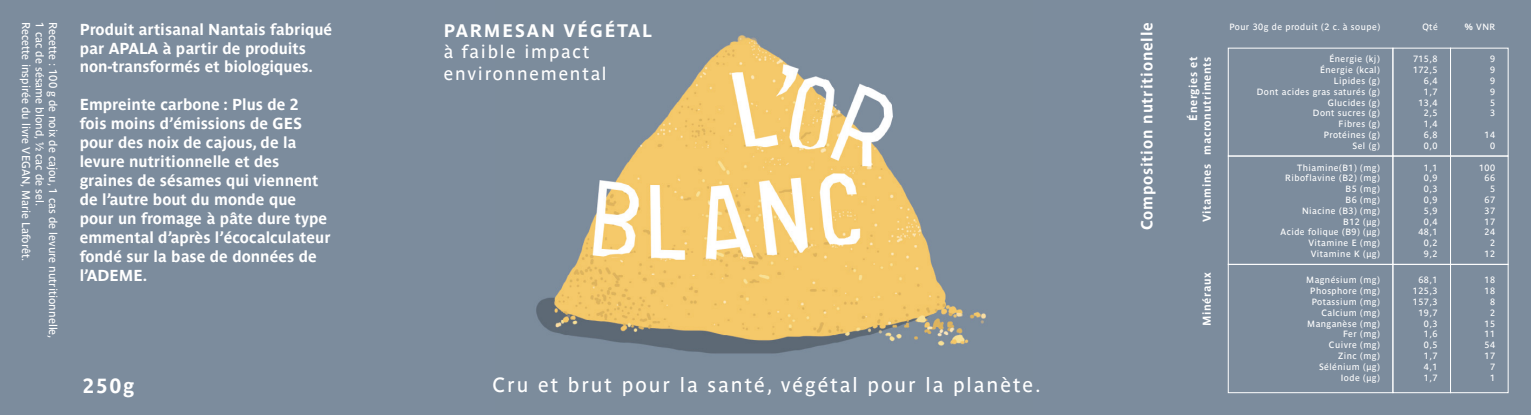
<style>
.page{position:relative;width:1531px;height:415px;background:#7c8c9d}
.page>*{position:absolute;margin:0;border:0;box-sizing:border-box;transform-origin:0 0}
.t1{font:20.25px "Parisine";letter-spacing:.1em;color:#fff}
.t2{font:700 20.25px "Parisine";color:#fff}
.t3{font:18px/21.6px "Parisine";letter-spacing:.1em;color:#fff}
.t4{font:700 18px "Parisine";letter-spacing:.1em;color:#fff}
.t5{font:700 15.75px/18.9px "Parisine";color:#fff}
.t6{font:700 15.75px "Parisine";letter-spacing:.05em;color:#fff}
.t7{font:11.25px "Parisine";color:#fff}
.t8{font:700 11.25px/13.5px "Parisine";letter-spacing:.05em;color:#fff;text-align:right}
.t9{font:9px/10.8px "Parisine";letter-spacing:.05em;color:#fff;text-align:right}
.s1{font-weight:700}
</style>
<div class="page">
<img style="left:536px;top:35px;width:450px;height:319px">
<div style="left:1228px;top:48px;width:165px;height:108px;border:1px solid #fff"></div>
<div style="left:1228px;top:156px;width:165px;height:108px;border:1px solid #fff"></div>
<div style="left:1228px;top:264px;width:165px;height:129px;border:1px solid #fff"></div>
<div style="left:1392px;top:48px;width:59px;height:108px;border:1px solid #fff"></div>
<div style="left:1392px;top:156px;width:59px;height:108px;border:1px solid #fff"></div>
<div style="left:1392px;top:264px;width:59px;height:129px;border:1px solid #fff"></div>
<div style="left:1450px;top:48px;width:58px;height:108px;border:1px solid #fff"></div>
<div style="left:1450px;top:156px;width:58px;height:108px;border:1px solid #fff"></div>
<div style="left:1450px;top:264px;width:58px;height:129px;border:1px solid #fff"></div>
<p class="t7" style="left:33px;top:22px;width:240px;rotate:90deg">Recette inspirée du livre VEGAN, Marie Laforêt.</p>
<p class="t7" style="left:46px;top:22px;width:185px;rotate:90deg">1 cac de sésame blond, ½ cac de sel.</p>
<h3 class="t5" style="left:80px;top:20px;width:254px">Produit artisanal Nantais fabriqué par APALA à partir de produits non-transformés et biologiques.</h3>
<p class="t7" style="left:60px;top:22px;width:317px;rotate:90deg">Recette : 100 g de noix de cajou, 1 cas de levure nutritionnelle,</p>
<p class="t5" style="left:80px;top:95px;width:252px">Empreinte carbone : Plus de 2<br>fois moins d’émissions de GES pour des noix de cajous, de la levure nutritionnelle et des graines de sésames qui viennent de l’autre bout du monde que pour un fromage à pâte dure type emmental d’après l’écocalculateur fondé sur la base de données de l’ADEME.</p>
<h2 class="t4" style="left:444px;top:20px;width:210px">PARMESAN VÉGÉTAL</h2>
<h2 class="t3" style="left:444px;top:41px;width:164px">à faible impact environnemental</h2>
<h1 class="t2" style="left:83px;top:374px;width:53px">250g</h1>
<h1 class="t1" style="left:492px;top:373px;width:550px">Cru et brut pour la santé, végétal pour la planète.</h1>
<h3 class="t6" style="left:1137px;top:230px;width:209px;rotate:-90deg">Composition nutritionelle</h3>
<p class="t8" style="left:1186px;top:155px;width:100px;rotate:-90deg">Énergies et macronutriments</p>
<p class="t8" style="left:1200px;top:222px;width:59px;rotate:-90deg">Vitamines</p>
<p class="t8" style="left:1200px;top:325px;width:55px;rotate:-90deg">Minéraux</p>
<p class="t9" style="left:1229px;top:22px;width:152px">Pour 30g de produit (2 c. à soupe)</p>
<p class="t9" style="left:1257px;top:54px;width:124px">Énergie (kj)<br>Énergie (kcal)<br>Lipides (g)<br>Dont acides gras saturés (g)<br>Glucides (g)<br>Dont sucres (g)<br>Fibres (g)<br>Protéines (g)<br>Sel (g)</p>
<p class="t9" style="left:1280px;top:162px;width:101px">Thiamine(B1) (mg)<br>Riboflavine (B2) (mg)<br>B5 (mg)<br>B6 (mg)<br>Niacine (B3) (mg)<br>B12 (µg)<br>Acide folique (B9) (µg)<br>Vitamine E (mg)<br>Vitamine K (µg)</p>
<p class="t9" style="left:1306px;top:275px;width:75px">Magnésium (mg)<br>Phosphore (mg)<br>Potassium (mg)<br>Calcium (mg)<br>Manganèse (mg)<br>Fer (mg)<br>Cuivre (mg)<br>Zinc (mg)<br>Sélénium (µg)<br>Iode (µg)</p>
<p class="t9" style="left:1422px;top:22px;width:17px">Qté</p>
<p class="t9" style="left:1413px;top:54px;width:26px">715,8<br>172,5<br>6,4<br>1,7<br>13,4<br>2,5<br>1,4<br>6,8<br>0,0</p>
<p class="t9" style="left:1418px;top:162px;width:20px">1,1<br>0,9<br>0,3<br>0,9<br>5,9<br>0,4<br>48,1<br>0,2<br>9,2</p>
<p class="t9" style="left:1413px;top:275px;width:26px">68,1<br>125,3<br>157,3<br>19,7<br>0,3<br>1,6<br>0,5<br>1,7<br>4,1<br>1,7</p>
<p class="t9" style="left:1465px;top:22px;width:32px"><span class="s1">%</span> VNR</p>
<p class="t9" style="left:1490px;top:54px;width:7px;text-align:justify">9<br>9<br>9<br>9<br>5<br>3</p>
<p class="t9" style="left:1484px;top:129px;width:12px">14<br>0</p>
<p class="t9" style="left:1479px;top:162px;width:18px">100<br>66<br>5<br>67<br>37<br>17<br>24<br>2<br>12</p>
<p class="t9" style="left:1484px;top:275px;width:12px">18<br>18<br>8<br>2<br>15<br>11<br>54<br>17<br>7<br>1</p>
</div>
